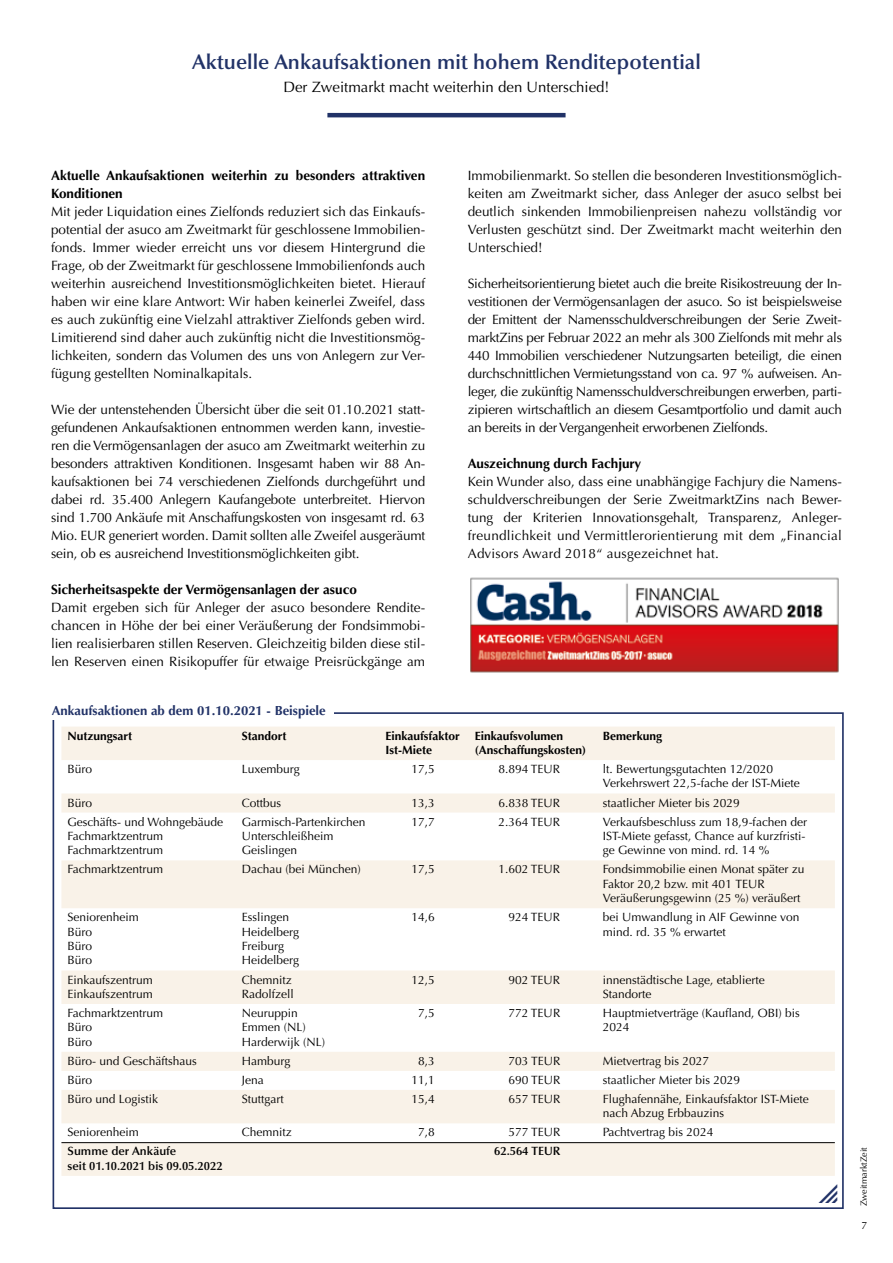
<style>
.page{position:relative;width:893px;height:1263px;background:#fff}
.page>*{position:absolute;margin:0;border:0;box-sizing:border-box;transform-origin:0 0}
.t1{font:600 21px "Optima LT Std";color:#213267}
.t2{font:15px "Optima LT Std";color:#000}
.t3{font:13.5px/18px "Optima LT Std";color:#000;text-align:justify}
.t4{font:700 13.5px/18px "Optima LT Std";color:#000}
.t5{font:700 13.2px "Optima LT Std";color:#213267}
.t6{font:12px/14.4px "Optima LT Std";color:#000}
.t7{font:700 12px/14.4px "Optima LT Std";color:#000}
.t8{font:600 12px/14.4px "Optima LT Std";color:#000}
.t9{font:10.5px "Optima LT Std";color:#000}
.t10{font:9px "Optima LT Std";color:#000}
</style>
<div class="page">
<hr style="left:327px;top:113px;width:239px;height:4px;background:#213267">
<img style="left:470px;top:577px;width:369px;height:96px">
<div style="left:53px;top:712px;width:791px;height:497px;background:#fff;border:2px solid #213267"></div>
<div style="left:52px;top:705px;width:281px;height:15px;background:#fff"></div>
<svg style="left:61px;top:727px;width:774px;height:449px"></svg>
<hr style="left:61px;top:1142px;width:774px;height:1px;background:#000">
<h1 class="t1" style="left:192px;top:50px;width:510px">Aktuelle Ankaufsaktionen mit hohem Renditepotential</h1>
<p class="t2" style="left:283px;top:78px;width:328px">Der Zweitmarkt macht weiterhin den Unterschied!</p>
<p class="t4" style="left:51px;top:167px;width:376px">Aktuelle Ankaufsaktionen weiterhin zu besonders attraktiven<br>Konditionen</p>
<p class="t3" style="left:51px;top:203px;width:376px">Mit jeder Liquidation eines Zielfonds reduziert sich das Einkaufs&shy;potential der asuco am Zweitmarkt für geschlossene Immobilien&shy;fonds. Immer wieder erreicht uns vor diesem Hintergrund die Frage, ob der Zweitmarkt für geschlossene Immobilienfonds auch weiterhin ausreichend Investitionsmöglichkeiten bietet. Hierauf haben wir eine klare Antwort: Wir haben keinerlei Zweifel, dass es auch zukünftig eine Vielzahl attraktiver Zielfonds geben wird.<br>Limitierend sind daher auch zukünftig nicht die Investitionsmög&shy;lichkeiten, sondern das Volumen des uns von Anlegern zur Ver&shy;fügung gestellten Nominalkapitals.</p>
<p class="t3" style="left:51px;top:401px;width:376px">Wie der untenstehenden Übersicht über die seit 01.10.2021 statt&shy;gefundenen Ankaufsaktionen entnommen werden kann, investie&shy;ren die Vermögensanlagen der asuco am Zweitmarkt weiterhin zu besonders attraktiven Konditionen. Insgesamt haben wir 88 An&shy;kaufsaktionen bei 74 verschiedenen Zielfonds durchgeführt und dabei rd. 35.400 Anlegern Kaufangebote unterbreitet. Hiervon sind 1.700 Ankäufe mit Anschaffungskosten von insgesamt rd. 63<br>Mio. EUR generiert worden. Damit sollten alle Zweifel ausgeräumt sein, ob es ausreichend Investitionsmöglichkeiten gibt.</p>
<p class="t4" style="left:51px;top:581px;width:307px">Sicherheitsaspekte der Vermögensanlagen der asuco</p>
<p class="t3" style="left:51px;top:599px;width:376px">Damit ergeben sich für Anleger der asuco besondere Rendite&shy;chancen in Höhe der bei einer Veräußerung der Fondsimmobi&shy;lien realisierbaren stillen Reserven. Gleichzeitig bilden diese stil&shy;len Reserven einen Risikopuffer für etwaige Preisrückgänge am</p>
<p class="t3" style="left:468px;top:167px;width:376px">Immobilienmarkt. So stellen die besonderen Investitionsmöglich&shy;keiten am Zweitmarkt sicher, dass Anleger der asuco selbst bei deutlich sinkenden Immobilienpreisen nahezu vollständig vor Verlusten geschützt sind. Der Zweitmarkt macht weiterhin den Unterschied!</p>
<p class="t3" style="left:468px;top:275px;width:376px">Sicherheitsorientierung bietet auch die breite Risikostreuung der In&shy;vestitionen der Vermögensanlagen der asuco. So ist beispielsweise der Emittent der Namensschuldverschreibungen der Serie Zweit&shy;marktZins per Februar 2022 an mehr als 300 Zielfonds mit mehr als 440 Immobilien verschiedener Nutzungsarten beteiligt, die einen durchschnittlichen Vermietungsstand von ca. 97 % aufweisen. An&shy;leger, die zukünftig Namensschuldverschreibungen erwerben, parti&shy;zipieren wirtschaftlich an diesem Gesamtportfolio und damit auch an bereits in der Vergangenheit erworbenen Zielfonds.</p>
<p class="t4" style="left:468px;top:454px;width:175px">Auszeichnung durch Fachjury</p>
<p class="t3" style="left:468px;top:472px;width:376px">Kein Wunder also, dass eine unabhängige Fachjury die Namens&shy;schuldverschreibungen der Serie ZweitmarktZins nach Bewer&shy;tung der Kriterien Innovationsgehalt, Transparenz, Anleger&shy;freundlichkeit und Vermittlerorientierung mit dem „Financial Advisors Award 2018“ ausgezeichnet hat.</p>
<p class="t5" style="left:52px;top:702px;width:275px">Ankaufsaktionen ab dem 01.10.2021 - Beispiele</p>
<p class="t7" style="left:67px;top:728px;width:66px">Nutzungsart</p>
<p class="t7" style="left:242px;top:728px;width:46px">Standort</p>
<p class="t7" style="left:385px;top:728px;width:76px">Einkaufsfaktor<br>Ist-Miete</p>
<p class="t7" style="left:475px;top:728px;width:113px">Einkaufsvolumen (Anschaffungskosten)</p>
<p class="t7" style="left:603px;top:728px;width:61px">Bemerkung</p>
<p class="t6" style="left:67px;top:762px;width:26px">Büro</p>
<p class="t6" style="left:242px;top:762px;width:60px">Luxemburg</p>
<p class="t6" style="left:411px;top:762px;width:25px">17,5</p>
<p class="t6" style="left:498px;top:762px;width:63px">8.894 TEUR</p>
<p class="t6" style="left:603px;top:762px;width:199px">lt. Bewertungsgutachten 12/2020<br>Verkehrswert 22,5-fache der IST-Miete</p>
<p class="t6" style="left:67px;top:795px;width:26px">Büro</p>
<p class="t6" style="left:242px;top:795px;width:41px">Cottbus</p>
<p class="t6" style="left:411px;top:795px;width:25px">13,3</p>
<p class="t6" style="left:498px;top:795px;width:63px">6.838 TEUR</p>
<p class="t6" style="left:603px;top:795px;width:139px">staatlicher Mieter bis 2029</p>
<p class="t6" style="left:67px;top:814px;width:157px">Geschäfts- und Wohngebäude<br>Fachmarktzentrum<br>Fachmarktzentrum</p>
<p class="t6" style="left:242px;top:814px;width:125px">Garmisch-Partenkirchen<br>Unterschleißheim<br>Geislingen</p>
<p class="t6" style="left:411px;top:814px;width:25px">17,7</p>
<p class="t6" style="left:498px;top:814px;width:63px">2.364 TEUR</p>
<p class="t6" style="left:603px;top:814px;width:206px">Verkaufsbeschluss zum 18,9-fachen der<br>IST-Miete gefasst, Chance auf kurzfristi&shy;ge Gewinne von mind. rd. 14 %</p>
<p class="t6" style="left:67px;top:862px;width:97px">Fachmarktzentrum</p>
<p class="t6" style="left:242px;top:862px;width:120px">Dachau (bei München)</p>
<p class="t6" style="left:411px;top:862px;width:25px">17,5</p>
<p class="t6" style="left:498px;top:862px;width:63px">1.602 TEUR</p>
<p class="t6" style="left:603px;top:862px;width:203px">Fondsimmobilie einen Monat später zu<br>Faktor 20,2 bzw. mit 401 TEUR<br>Veräußerungsgewinn (25 %) veräußert</p>
<p class="t6" style="left:67px;top:910px;width:73px">Seniorenheim<br>Büro<br>Büro<br>Büro</p>
<p class="t6" style="left:242px;top:910px;width:59px">Esslingen<br>Heidelberg<br>Freiburg<br>Heidelberg</p>
<p class="t6" style="left:411px;top:910px;width:25px">14,6</p>
<p class="t6" style="left:508px;top:910px;width:53px">924 TEUR</p>
<p class="t6" style="left:603px;top:910px;width:198px">bei Umwandlung in AIF Gewinne von mind. rd. 35 % erwartet</p>
<p class="t6" style="left:68px;top:972px;width:87px">Einkaufszentrum<br>Einkaufszentrum</p>
<p class="t6" style="left:242px;top:972px;width:54px">Chemnitz<br>Radolfzell</p>
<p class="t6" style="left:411px;top:972px;width:25px">12,5</p>
<p class="t6" style="left:508px;top:972px;width:53px">902 TEUR</p>
<p class="t6" style="left:603px;top:972px;width:163px">innenstädtische Lage, etablierte<br>Standorte</p>
<p class="t6" style="left:68px;top:1006px;width:97px">Fachmarktzentrum<br>Büro<br>Büro</p>
<p class="t6" style="left:242px;top:1006px;width:85px">Neuruppin<br>Emmen (NL)<br>Harderwijk (NL)</p>
<p class="t6" style="left:418px;top:1006px;width:18px">7,5</p>
<p class="t6" style="left:508px;top:1006px;width:53px">772 TEUR</p>
<p class="t6" style="left:603px;top:1006px;width:199px">Hauptmietverträge (Kaufland, OBI) bis<br>2024</p>
<p class="t6" style="left:68px;top:1054px;width:131px">Büro- und Geschäftshaus</p>
<p class="t6" style="left:242px;top:1054px;width:50px">Hamburg</p>
<p class="t6" style="left:418px;top:1054px;width:18px">8,3</p>
<p class="t6" style="left:508px;top:1054px;width:53px">703 TEUR</p>
<p class="t6" style="left:603px;top:1054px;width:108px">Mietvertrag bis 2027</p>
<p class="t6" style="left:68px;top:1073px;width:26px">Büro</p>
<p class="t6" style="left:242px;top:1073px;width:23px">Jena</p>
<p class="t6" style="left:412px;top:1073px;width:25px">11,1</p>
<p class="t6" style="left:509px;top:1073px;width:53px">690 TEUR</p>
<p class="t6" style="left:603px;top:1073px;width:139px">staatlicher Mieter bis 2029</p>
<p class="t6" style="left:68px;top:1092px;width:92px">Büro und Logistik</p>
<p class="t6" style="left:242px;top:1092px;width:44px">Stuttgart</p>
<p class="t6" style="left:412px;top:1092px;width:25px">15,4</p>
<p class="t6" style="left:509px;top:1092px;width:53px">657 TEUR</p>
<p class="t6" style="left:603px;top:1092px;width:208px">Flughafennähe, Einkaufsfaktor IST-Miete nach Abzug Erbbauzins</p>
<p class="t6" style="left:68px;top:1125px;width:73px">Seniorenheim</p>
<p class="t6" style="left:242px;top:1125px;width:52px">Chemnitz</p>
<p class="t6" style="left:418px;top:1125px;width:18px">7,8</p>
<p class="t6" style="left:509px;top:1125px;width:53px">577 TEUR</p>
<p class="t6" style="left:603px;top:1125px;width:112px">Pachtvertrag bis 2024</p>
<p class="t8" style="left:68px;top:1144px;width:156px">Summe der Ankäufe<br>seit 01.10.2021 bis 09.05.2022</p>
<p class="t8" style="left:494px;top:1144px;width:68px">62.564 TEUR</p>
<p class="t10" style="left:858px;top:1206px;width:61px;rotate:-90deg">ZweitmarktZeit</p>
<p class="t9" style="left:862px;top:1219px;width:7px">7</p>
</div>
